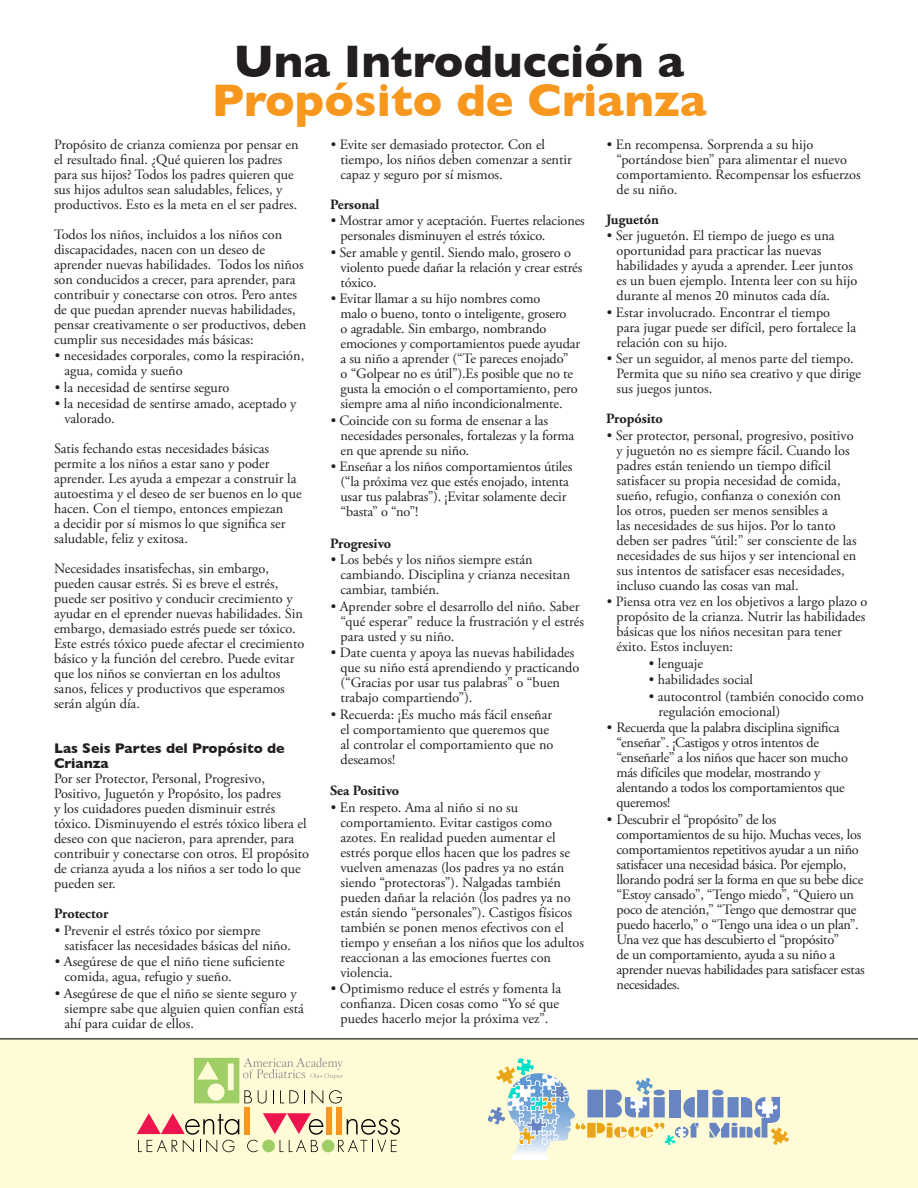
<style>
.page{position:relative;width:918px;height:1188px;background:#fff}
.page>*{position:absolute;margin:0;border:0;box-sizing:border-box;transform-origin:0 0}
.t1{font:700 46.5px "Gill Sans";color:#f7971d}
.t2{font:700 46.5px "Gill Sans";color:#231f20}
.Bullets{font:14.25px/15px "Adobe Garamond Pro";color:#231f20}
.Copy{font:14.25px/15px "Adobe Garamond Pro";color:#231f20}
.Bullets-2{font:14.25px/15px "Adobe Garamond Pro";letter-spacing:-.02em;color:#231f20}
.Copy-2{font:700 14.25px "Adobe Garamond Pro";color:#231f20}
.Copy-3{font:700 14.25px/15px "Gill Sans";color:#231f20}
</style>
<div class="page">
<div style="left:0;top:1039px;width:918px;height:149px;background:#fffbd6"></div>
<div style="left:244px;top:1107px;width:6px;height:27px;background:#f7971d"></div>
<div style="left:326px;top:1107px;width:6px;height:27px;background:#f7971d"></div>
<div style="left:336px;top:1107px;width:6px;height:27px;background:#f7971d"></div>
<svg style="left:137px;top:1113px;width:102px;height:39px"></svg>
<svg style="left:247px;top:1113px;width:76px;height:39px"></svg>
<svg style="left:338px;top:1119px;width:62px;height:33px"></svg>
<div style="left:322px;top:1140px;width:13px;height:12px;background:#9fce66;border-radius:50%"></div>
<div style="left:262px;top:1140px;width:13px;height:12px;background:#9fce66;border-radius:50%"></div>
<svg style="left:194px;top:1058px;width:149px;height:46px"></svg>
<hr style="left:0;top:1039px;width:918px;height:1px;background:#231f20">
<svg style="left:488px;top:1058px;width:301px;height:102px"></svg>
<p class="t2" style="left:234px;top:34px;width:452px">Una Introducción a</p>
<p class="t1" style="left:212px;top:73px;width:496px">Propósito de Crianza</p>
<p class="Copy" style="left:54px;top:137px;width:246px">Propósito de crianza comienza por pensar en el resultado final. ¿Qué quieren los padres para sus hijos? Todos los padres quieren que sus hijos adultos sean saludables, felices, y productivos. Esto es la meta en el ser padres.</p>
<p class="Copy" style="left:54px;top:227px;width:254px">Todos los niños, incluidos a los niños con discapacidades, nacen con un deseo de aprender nuevas habilidades. Todos los niños son conducidos a crecer, para aprender, para contribuir y conectarse con otros. Pero antes de que puedan aprender nuevas habilidades, pensar creativamente o ser productivos, deben cumplir sus necesidades más básicas:</p>
<p class="Bullets" style="left:64px;top:349px;width:241px;text-indent:-10px">• necesidades corporales, como la respiración, agua, comida y sueño</p>
<p class="Bullets" style="left:55px;top:380px;width:176px">• la necesidad de sentirse seguro</p>
<p class="Bullets" style="left:64px;top:397px;width:233px;text-indent:-10px">• la necesidad de sentirse amado, aceptado y valorado.</p>
<p class="Copy" style="left:54px;top:442px;width:249px">Satis fechando estas necesidades básicas permite a los niños a estar sano y poder aprender. Les ayuda a empezar a construir la autoestima y el deseo de ser buenos en lo que hacen. Con el tiempo, entonces empiezan<br>a decidir por sí mismos lo que significa ser saludable, feliz y exitosa.</p>
<p class="Copy" style="left:54px;top:562px;width:252px">Necesidades insatisfechas, sin embargo, pueden causar estrés. Si es breve el estrés, puede ser positivo y conducir crecimiento y ayudar en el eprender nuevas habilidades. Sin embargo, demasiado estrés puede ser tóxico.<br>Este estrés tóxico puede afectar el crecimiento básico y la función del cerebro. Puede evitar que los niños se conviertan en los adultos sanos, felices y productivos que esperamos serán algún día.</p>
<p class="Copy-3" style="left:54px;top:741px;width:232px">Las Seis Partes del Propósito de<br>Crianza</p>
<p class="Copy" style="left:54px;top:772px;width:257px">Por ser Protector, Personal, Progresivo, Positivo, Juguetón y Propósito, los padres<br>y los cuidadores pueden disminuir estrés tóxico. Disminuyendo el estrés tóxico libera el deseo con que nacieron, para aprender, para contribuir y conectarse con otros. El propósito de crianza ayuda a los niños a ser todo lo que pueden ser.</p>
<p class="Copy-2" style="left:54px;top:906px;width:56px">Protector</p>
<p class="Bullets" style="left:64px;top:923px;width:228px;text-indent:-10px">• Prevenir el estrés tóxico por siempre satisfacer las necesidades básicas del niño.</p>
<p class="Bullets" style="left:64px;top:955px;width:222px;text-indent:-10px">• Asegúrese de que el niño tiene suficiente comida, agua, refugio y sueño.</p>
<p class="Bullets" style="left:64px;top:986px;width:241px;text-indent:-10px">• Asegúrese de que el niño se siente seguro y siempre sabe que alguien quien confían está ahí para cuidar de ellos.</p>
<p class="Bullets" style="left:340px;top:137px;width:233px;text-indent:-10px">• Evite ser demasiado protector. Con el tiempo, los niños deben comenzar a sentir capaz y seguro por sí mismos.</p>
<p class="Copy-2" style="left:330px;top:196px;width:51px">Personal</p>
<p class="Bullets" style="left:340px;top:214px;width:246px;text-indent:-10px">• Mostrar amor y aceptación. Fuertes relaciones personales disminuyen el estrés tóxico.</p>
<p class="Bullets" style="left:340px;top:245px;width:243px;text-indent:-10px">• Ser amable y gentil. Siendo malo, grosero o violento puede dañar la relación y crear estrés tóxico.</p>
<p class="Bullets" style="left:340px;top:292px;width:241px;text-indent:-10px">• Evitar llamar a su hijo nombres como<br>malo o bueno, tonto o inteligente, grosero<br>o agradable. Sin embargo, nombrando emociones y comportamientos puede ayudar a su niño a aprender (“Te pareces enojado”<br>o “Golpear no es útil”).Es posible que no te gusta la emoción o el comportamiento, pero siempre ama al niño incondicionalmente.</p>
<p class="Bullets" style="left:340px;top:413px;width:235px;text-indent:-10px">• Coincide con su forma de ensenar a las necesidades personales, fortalezas y la forma en que aprende su niño.</p>
<p class="Bullets" style="left:340px;top:460px;width:233px;text-indent:-10px">• Enseñar a los niños comportamientos útiles (“la próxima vez que estés enojado, intenta usar tus palabras”). ¡Evitar solamente decir “basta” o “no”!</p>
<p class="Copy-2" style="left:330px;top:535px;width:63px">Progresivo</p>
<p class="Bullets" style="left:340px;top:553px;width:231px;text-indent:-10px">• Los bebés y los niños siempre están cambiando. Disciplina y crianza necesitan cambiar, también.</p>
<p class="Bullets" style="left:340px;top:599px;width:245px;text-indent:-10px">• Aprender sobre el desarrollo del niño. Saber “qué esperar” reduce la frustración y el estrés para usted y su niño.</p>
<p class="Bullets" style="left:340px;top:646px;width:240px;text-indent:-10px">• Date cuenta y apoya las nuevas habilidades que su niño está aprendiendo y practicando (“Gracias por usar tus palabras” o “buen trabajo compartiendo”).</p>
<p class="Bullets" style="left:340px;top:707px;width:215px;text-indent:-10px">• Recuerda: ¡Es mucho más fácil enseñar el comportamiento que queremos que al controlar el comportamiento que no deseamos!</p>
<p class="Copy-2" style="left:330px;top:783px;width:71px">Sea Positivo</p>
<p class="Bullets" style="left:340px;top:800px;width:245px;text-indent:-10px">• En respeto. Ama al niño si no su comportamiento. Evitar castigos como azotes. En realidad pueden aumentar el estrés porque ellos hacen que los padres se vuelven amenazas (los padres ya no están siendo “protectoras”). Nalgadas también pueden dañar la relación (los padres ya no están siendo “personales”). Castigos físicos también se ponen menos efectivos con el tiempo y enseñan a los niños que los adultos reaccionan a las emociones fuertes con violencia.</p>
<p class="Bullets" style="left:331px;top:982px;width:232px;text-align:center">• Optimismo reduce el estrés y fomenta la confianza. Dicen cosas como “Yo sé que puedes hacerlo mejor la próxima vez”.</p>
<p class="Bullets" style="left:616px;top:137px;width:246px;text-indent:-10px">• En recompensa. Sorprenda a su hijo “portándose bien” para alimentar el nuevo comportamiento. Recompensar los esfuerzos de su niño.</p>
<p class="Copy-2" style="left:606px;top:211px;width:55px">Juguetón</p>
<p class="Bullets" style="left:616px;top:229px;width:243px;text-indent:-10px">• Ser juguetón. El tiempo de juego es una oportunidad para practicar las nuevas habilidades y ayuda a aprender. Leer juntos es un buen ejemplo. Intenta leer con su hijo durante al menos 20 minutos cada día.</p>
<p class="Bullets" style="left:616px;top:305px;width:241px;text-indent:-10px">• Estar involucrado. Encontrar el tiempo para jugar puede ser difícil, pero fortalece la relación con su hijo.</p>
<p class="Bullets" style="left:616px;top:352px;width:246px;text-indent:-10px">• Ser un seguidor, al menos parte del tiempo.<br>Permita que su niño sea creativo y que dirige sus juegos juntos.</p>
<p class="Copy-2" style="left:606px;top:411px;width:58px">Propósito</p>
<p class="Bullets" style="left:616px;top:428px;width:242px;text-indent:-10px">• Ser protector, personal, progresivo, positivo y juguetón no es siempre fácil. Cuando los padres están teniendo un tiempo difícil satisfacer su propia necesidad de comida, sueño, refugio, confianza o conexión con los otros, pueden ser menos sensibles a<br>las necesidades de sus hijos. Por lo tanto deben ser padres “útil:” ser consciente de las necesidades de sus hijos y ser intencional en sus intentos de satisfacer esas necesidades, incluso cuando las cosas van mal.</p>
<p class="Bullets" style="left:616px;top:595px;width:252px;text-indent:-10px">• Piensa otra vez en los objetivos a largo plazo o propósito de la crianza. Nutrir las habilidades básicas que los niños necesitan para tener éxito. Estos incluyen:</p>
<p class="Bullets" style="left:649px;top:656px;width:56px">• lenguaje</p>
<p class="Bullets" style="left:649px;top:673px;width:106px">• habilidades social</p>
<p class="Bullets" style="left:658px;top:689px;width:207px;text-indent:-10px">• autocontrol (también conocido como regulación emocional)</p>
<p class="Bullets-2" style="left:616px;top:721px;width:233px;text-indent:-10px">• Recuerda que la palabra disciplina significa “enseñar”. ¡Castigos y otros intentos de “enseñarle” a los niños que hacer son mucho más difíciles que modelar, mostrando y alentando a todos los comportamientos que queremos!</p>
<p class="Bullets-2" style="left:616px;top:812px;width:250px;text-indent:-10px">• Descubrir el “propósito” de los comportamientos de su hijo. Muchas veces, los comportamientos repetitivos ayudar a un niño satisfacer una necesidad básica. Por ejemplo, llorando podrá ser la forma en que su bebe dice “Estoy cansado”, “Tengo miedo”, “Quiero un poco de atención,” “Tengo que demostrar que puedo hacerlo,” o “Tengo una idea o un plan”.<br>Una vez que has descubierto el “propósito”<br>de un comportamiento, ayuda a su niño a aprender nuevas habilidades para satisfacer estas necesidades.</p>
</div>
